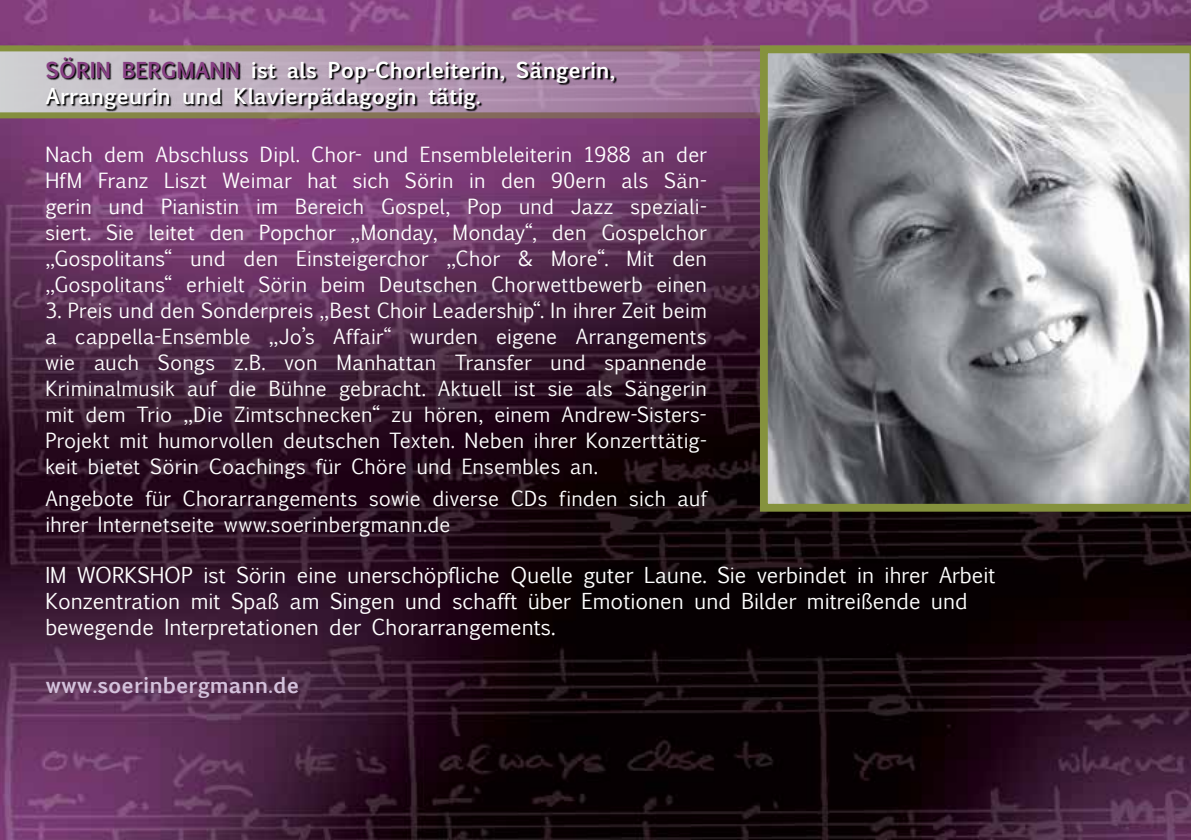
<style>
.page{position:relative;width:1191px;height:840px;background:#fff}
.page>*{position:absolute;margin:0;border:0;box-sizing:border-box;transform-origin:0 0}
.t1{font:21px/26px "Euphemia UCAS";color:#fff}
.t2{font:700 21px/26px "Euphemia UCAS";color:#fff}
.t3{font:700 21px "Euphemia UCAS";color:#d4c2dc}
.t4{font:20px/26px "Euphemia UCAS";letter-spacing:.01em;color:#fff;text-align:justify}
.s1{color:#884084}
</style>
<div class="page">
<img style="left:0;top:0;width:1191px;height:839px">
<svg style="left:0;top:45px;width:760px;height:73px;background:#9f878e"></svg>
<svg style="left:46px;top:58px;width:570px;height:53px;background:#948495"></svg>
<svg style="left:760px;top:45px;width:431px;height:466px;background:#949595"></svg>
<p class="t2" style="left:45px;top:56px;width:571px"><span class="s1">SÖRIN BERGMANN</span> ist als Pop-Chorleiterin, Sängerin,<br>Arrangeurin und Klavierpädagogin tätig.</p>
<p class="t4" style="left:45px;top:140px;width:663px">Nach dem Abschluss Dipl. Chor- und Ensembleleiterin 1988 an der HfM Franz Liszt Weimar hat sich Sörin in den 90ern als Sän&shy;gerin und Pianistin im Bereich Gospel, Pop und Jazz speziali&shy;siert. Sie leitet den Popchor „Monday, Monday“, den Gospelchor „Gospolitans“ und den Einsteigerchor „Chor &amp; More“. Mit den „Gospolitans“ erhielt Sörin beim Deutschen Chorwettbewerb einen</p>
<p class="t4" style="left:45px;top:296px;width:663px">3. Preis und den Sonderpreis „Best Choir Leadership“. In ihrer Zeit beim a cappella-Ensemble „Jo’s Affair“ wurden eigene Arrangements wie auch Songs z.B. von Manhattan Transfer und spannende Kriminalmusik auf die Bühne gebracht. Aktuell ist sie als Sängerin mit dem Trio „Die Zimtschnecken“ zu hören, einem Andrew-Sisters-Projekt mit humorvollen deutschen Texten. Neben ihrer Konzerttätig&shy;keit bietet Sörin Coachings für Chöre und Ensembles an.</p>
<p class="t4" style="left:45px;top:483px;width:663px">Angebote für Chorarrangements sowie diverse CDs finden sich auf ihrer Internetseite www.soerinbergmann.de</p>
<p class="t1" style="left:45px;top:560px;width:951px">IM WORKSHOP ist Sörin eine unerschöpfliche Quelle guter Laune. Sie verbindet in ihrer Arbeit<br>Konzentration mit Spaß am Singen und schafft über Emotionen und Bilder mitreißende und bewegende Interpretationen der Chorarrangements.</p>
<p class="t3" style="left:45px;top:669px;width:255px">www.soerinbergmann.de</p>
</div>
